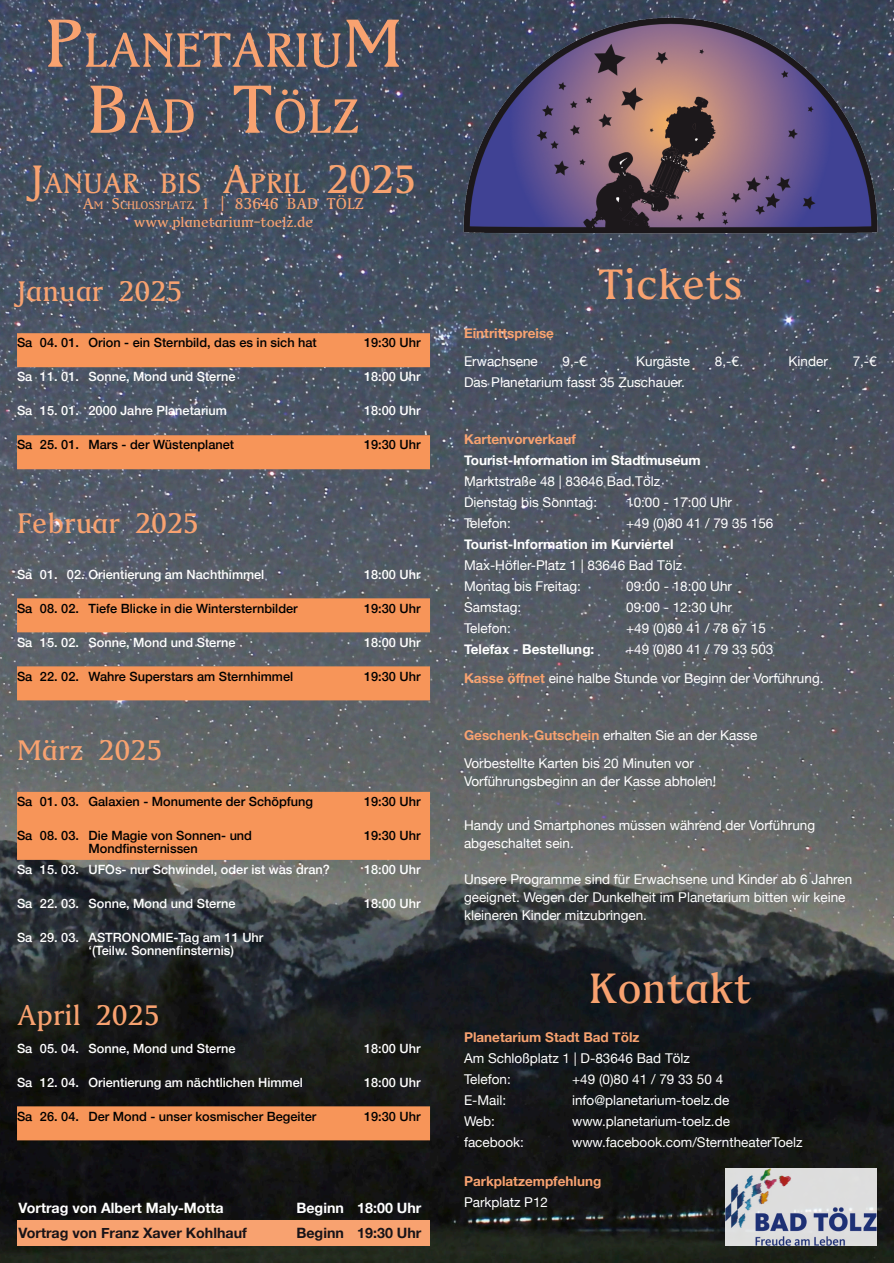
<style>
.page{position:relative;width:894px;height:1263px;background:#fff}
.page>*{position:absolute;margin:0;border:0;box-sizing:border-box;transform-origin:0 0}
.t1{font:700 51px/66px "Weibei SC";color:#f8a270;text-align:center}
.t2{font:700 45px "Weibei SC";color:#f8a270}
.t3{font:700 30px "Weibei SC";color:#f8a270}
.t4{font:700 29.7px "Weibei SC";color:#f8a270}
.t5{font:700 16.5px "Weibei SC";color:#f8a270}
.t6{font:700 15px "Weibei SC";color:#f8a270}
.t7{font:700 14.25px "Helvetica Neue";color:#181317}
.t8{font:700 14.25px "Helvetica Neue";color:#fff}
.t9{font:13.5px/21px "Helvetica Neue";color:#fff}
.t10{font:700 13.5px "Helvetica Neue";color:#fff}
.t11{font:700 13.5px "Helvetica Neue";color:#f8a270}
.t12{font:500 12.75px/13px "Helvetica Neue";color:#fff}
.t13{font:500 12.75px/13px "Helvetica Neue";color:#000}
.s1{font-size:72px}
.s2{font-size:42px}
.s3{font-size:11.7px}
.s4{font-weight:700;color:#f8a270}
</style>
<div class="page">
<img style="left:0;top:0;width:893px;height:1263px">
<img style="left:463px;top:17px;width:413px;height:217px">
<img style="left:725px;top:1169px;width:151px;height:76px">
<svg style="left:17px;top:333px;width:413px;height:367px;background:#907062"></svg>
<svg style="left:17px;top:792px;width:413px;height:348px;background:#664c3b"></svg>
<div style="left:17px;top:1220px;width:413px;height:26px;background:#f8a270"></div>
<h1 class="t1" style="left:45px;top:14px;width:359px"><span class="s1">P</span>LANETARIU<span class="s1">M<br>B</span>AD <span class="s1">T</span>ÖLZ</h1>
<h3 class="t4" style="left:31px;top:167px;width:386px"><span class="s2">J</span>ANUAR BIS <span class="s2">A</span>PRIL <span class="s2">2025</span></h3>
<p class="t5" style="left:83px;top:195px;width:282px">A<span class="s3">M</span> S<span class="s3">CHLOSSPLATZ</span> 1 | 83646 BAD TÖLZ</p>
<p class="t6" style="left:134px;top:214px;width:180px">www.planetarium-toelz.de</p>
<h3 class="t3" style="left:17px;top:275px;width:167px">Januar 2025</h3>
<p class="t13" style="left:17px;top:336px;width:301px">Sa 04. 01. Orion - ein Sternbild, das es in sich hat</p>
<p class="t13" style="left:364px;top:336px;width:58px">19:30 Uhr</p>
<p class="t12" style="left:17px;top:370px;width:220px">Sa 11. 01. Sonne, Mond und Sterne</p>
<p class="t12" style="left:364px;top:370px;width:58px">18:00 Uhr</p>
<p class="t12" style="left:17px;top:404px;width:211px">Sa 15. 01. 2000 Jahre Planetarium</p>
<p class="t12" style="left:364px;top:404px;width:58px">18:00 Uhr</p>
<p class="t13" style="left:17px;top:438px;width:218px">Sa 25. 01. Mars - der Wüstenplanet</p>
<p class="t13" style="left:364px;top:438px;width:58px">19:30 Uhr</p>
<h3 class="t3" style="left:17px;top:506px;width:183px">Februar 2025</h3>
<p class="t12" style="left:17px;top:567px;width:249px">Sa 01. 02. Orientierung am Nachthimmel</p>
<p class="t12" style="left:364px;top:567px;width:58px">18:00 Uhr</p>
<p class="t13" style="left:17px;top:601px;width:282px">Sa 08. 02. Tiefe Blicke in die Wintersternbilder</p>
<p class="t13" style="left:364px;top:601px;width:58px">19:30 Uhr</p>
<p class="t12" style="left:17px;top:635px;width:220px">Sa 15. 02. Sonne, Mond und Sterne</p>
<p class="t12" style="left:364px;top:635px;width:58px">18:00 Uhr</p>
<p class="t13" style="left:17px;top:669px;width:277px">Sa 22. 02. Wahre Superstars am Sternhimmel</p>
<p class="t13" style="left:364px;top:669px;width:58px">19:30 Uhr</p>
<h3 class="t3" style="left:17px;top:734px;width:147px">März 2025</h3>
<p class="t13" style="left:17px;top:795px;width:297px">Sa 01. 03. Galaxien - Monumente der Schöpfung</p>
<p class="t13" style="left:364px;top:795px;width:58px">19:30 Uhr</p>
<p class="t13" style="left:88px;top:829px;width:165px;text-indent:-71px">Sa 08. 03. Die Magie von Sonnen- und<br>Mondfinsternissen</p>
<p class="t13" style="left:364px;top:829px;width:58px">19:30 Uhr</p>
<p class="t12" style="left:17px;top:863px;width:314px">Sa 15. 03. UFOs- nur Schwindel, oder ist was dran?</p>
<p class="t12" style="left:364px;top:863px;width:58px">18:00 Uhr</p>
<p class="t12" style="left:17px;top:897px;width:220px">Sa 22. 03. Sonne, Mond und Sterne</p>
<p class="t12" style="left:364px;top:897px;width:58px">18:00 Uhr</p>
<p class="t12" style="left:88px;top:931px;width:176px;text-indent:-71px">Sa 29. 03. ASTRONOMIE-Tag am 11 Uhr ‘(Teilw. Sonnenfinsternis)</p>
<h3 class="t3" style="left:17px;top:999px;width:144px">April 2025</h3>
<p class="t12" style="left:17px;top:1041px;width:220px">Sa 05. 04. Sonne, Mond und Sterne</p>
<p class="t12" style="left:364px;top:1041px;width:58px">18:00 Uhr</p>
<p class="t12" style="left:17px;top:1075px;width:287px">Sa 12. 04. Orientierung am nächtlichen Himmel</p>
<p class="t12" style="left:364px;top:1075px;width:58px">18:00 Uhr</p>
<p class="t13" style="left:17px;top:1109px;width:301px">Sa 26. 04. Der Mond - unser kosmischer Begeiter</p>
<p class="t13" style="left:364px;top:1109px;width:58px">19:30 Uhr</p>
<p class="t8" style="left:19px;top:1199px;width:207px">Vortrag von Albert Maly-Motta</p>
<p class="t8" style="left:296px;top:1199px;width:126px">Beginn 18:00 Uhr</p>
<p class="t7" style="left:19px;top:1224px;width:230px">Vortrag von Franz Xaver Kohlhauf</p>
<p class="t7" style="left:296px;top:1224px;width:126px">Beginn 19:30 Uhr</p>
<h2 class="t2" style="left:598px;top:259px;width:145px">Tickets</h2>
<p class="t11" style="left:464px;top:325px;width:91px">Eintrittspreise</p>
<p class="t9" style="left:464px;top:351px;width:75px">Erwachsene</p>
<p class="t9" style="left:562px;top:351px;width:26px">9,-€</p>
<p class="t9" style="left:636px;top:351px;width:55px">Kurgäste</p>
<p class="t9" style="left:714px;top:351px;width:26px">8,-€</p>
<p class="t9" style="left:788px;top:351px;width:41px">Kinder</p>
<p class="t9" style="left:852px;top:351px;width:26px">7,-€</p>
<p class="t9" style="left:464px;top:372px;width:222px">Das Planetarium fasst 35 Zuschauer.</p>
<p class="t11" style="left:464px;top:431px;width:113px">Kartenvorverkauf</p>
<p class="t10" style="left:464px;top:452px;width:238px">Tourist-Information im Stadtmuseum</p>
<p class="t9" style="left:464px;top:471px;width:198px">Marktstraße 48 | 83646 Bad Tölz<br>Dienstag bis Sonntag:</p>
<p class="t9" style="left:626px;top:492px;width:107px">10:00 - 17:00 Uhr</p>
<p class="t9" style="left:464px;top:513px;width:48px">Telefon:</p>
<p class="t9" style="left:626px;top:513px;width:149px">+49 (0)80 41 / 79 35 156</p>
<p class="t10" style="left:464px;top:536px;width:211px">Tourist-Information im Kurviertel</p>
<p class="t9" style="left:464px;top:555px;width:219px">Max-Höfler-Platz 1 | 83646 Bad Tölz<br>Montag bis Freitag:</p>
<p class="t9" style="left:626px;top:576px;width:107px">09:00 - 18:00 Uhr</p>
<p class="t9" style="left:464px;top:597px;width:59px">Samstag:</p>
<p class="t9" style="left:626px;top:597px;width:107px">09:00 - 12:30 Uhr</p>
<p class="t9" style="left:464px;top:618px;width:48px">Telefon:</p>
<p class="t9" style="left:626px;top:618px;width:141px">+49 (0)80 41 / 78 67 15</p>
<p class="t10" style="left:464px;top:641px;width:132px">Telefax - Bestellung:</p>
<p class="t9" style="left:464px;top:635px;width:361px;line-height:28.5px;text-indent:162px">+49 (0)80 41 / 79 33 503<br><span class="s4">Kasse öffnet</span> eine halbe Stunde vor Beginn der Vorführung.</p>
<p class="t9" style="left:464px;top:721px;width:295px;line-height:28.5px"><span class="s4">Geschenk-Gutschein</span> erhalten Sie an der Kasse<br>Vorbestellte Karten bis 20 Minuten vor</p>
<p class="t9" style="left:464px;top:771px;width:254px">Vorführungsbeginn an der Kasse abholen!</p>
<p class="t9" style="left:464px;top:816px;width:352px;line-height:18px">Handy und Smartphones müssen während der Vorführung abgeschaltet sein.</p>
<p class="t9" style="left:464px;top:870px;width:389px;line-height:18px">Unsere Programme sind für Erwachsene und Kinder ab 6 Jahren geeignet. Wegen der Dunkelheit im Planetarium bitten wir keine kleineren Kinder mitzubringen.</p>
<h2 class="t2" style="left:588px;top:963px;width:165px">Kontakt</h2>
<p class="t11" style="left:464px;top:1029px;width:177px">Planetarium Stadt Bad Tölz</p>
<p class="t9" style="left:464px;top:1047px;width:227px">Am Schloßplatz 1 | D-83646 Bad Tölz<br>Telefon:</p>
<p class="t9" style="left:572px;top:1068px;width:152px">+49 (0)80 41 / 79 33 50 4</p>
<p class="t9" style="left:464px;top:1089px;width:44px">E-Mail:</p>
<p class="t9" style="left:572px;top:1089px;width:159px">info@planetarium-toelz.de</p>
<p class="t9" style="left:464px;top:1110px;width:32px">Web:</p>
<p class="t9" style="left:572px;top:1110px;width:159px">www.planetarium-toelz.de</p>
<p class="t9" style="left:464px;top:1131px;width:62px">facebook:</p>
<p class="t9" style="left:572px;top:1131px;width:232px">www.facebook.com/SterntheaterToelz</p>
<p class="t11" style="left:464px;top:1173px;width:139px">Parkplatzempfehlung</p>
<p class="t9" style="left:464px;top:1191px;width:85px">Parkplatz P12</p>
</div>
